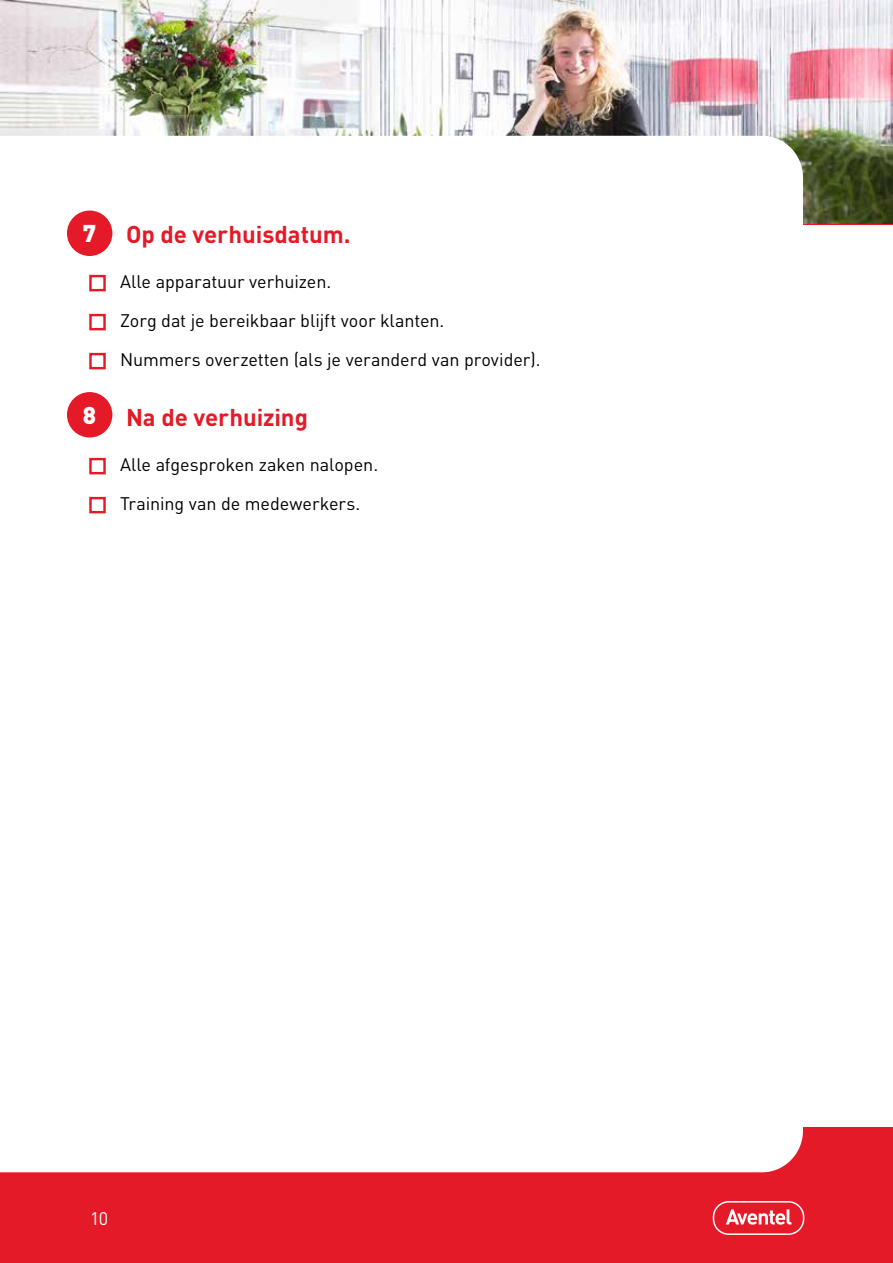
<style>
.page{position:relative;width:893px;height:1263px;background:#fff}
.page>*{position:absolute;margin:0;border:0;box-sizing:border-box;transform-origin:0 0}
.t1{font:700 24px "DIN Pro";letter-spacing:-.005em;color:#e51a28}
.t2{font:900 24px "DIN Pro";color:#fff}
.t3{font:18px/39px "DIN Pro";letter-spacing:-.005em;color:#000}
.t4{font:18px "DIN Pro";color:#fff}
</style>
<div class="page">
<div style="left:0;top:1173px;width:893px;height:90px;background:#e51a28"></div>
<div style="left:0;top:1128px;width:893px;height:90px;background:#e51a28"></div>
<div style="left:713px;top:1201px;width:91px;height:34px;border:2px solid #fff;border-radius:15px"></div>
<svg style="left:726px;top:1209px;width:65px;height:15px"></svg>
<img style="left:0;top:0;width:893px;height:223px">
<div style="left:0;top:1128px;width:803px;height:44px;background:#fff"></div>
<svg style="left:0;top:136px;width:803px;height:120px"></svg>
<svg style="left:89px;top:274px;width:17px;height:18px"></svg>
<svg style="left:89px;top:313px;width:17px;height:18px"></svg>
<svg style="left:89px;top:352px;width:17px;height:18px"></svg>
<svg style="left:89px;top:457px;width:17px;height:18px"></svg>
<svg style="left:89px;top:496px;width:17px;height:18px"></svg>
<div style="left:67px;top:211px;width:45px;height:45px;background:#e51a28;border-radius:50%"></div>
<div style="left:67px;top:392px;width:45px;height:45px;background:#e51a28;border-radius:50%"></div>
<h1 class="t2" style="left:83px;top:213px;width:15px">7</h1>
<h1 class="t2" style="left:83px;top:395px;width:15px">8</h1>
<h1 class="t1" style="left:126px;top:214px;width:226px">Op de verhuisdatum.</h1>
<p class="t3" style="left:120px;top:260px;width:422px">Alle apparatuur verhuizen.<br>Zorg dat je bereikbaar blijft voor klanten.<br>Nummers overzetten (als je veranderd van provider).</p>
<h1 class="t1" style="left:126px;top:397px;width:184px">Na de verhuizing</h1>
<p class="t3" style="left:120px;top:443px;width:260px">Alle afgesproken zaken nalopen.<br>Training van de medewerkers.</p>
<p class="t4" style="left:90px;top:1204px;width:20px">10</p>
</div>
